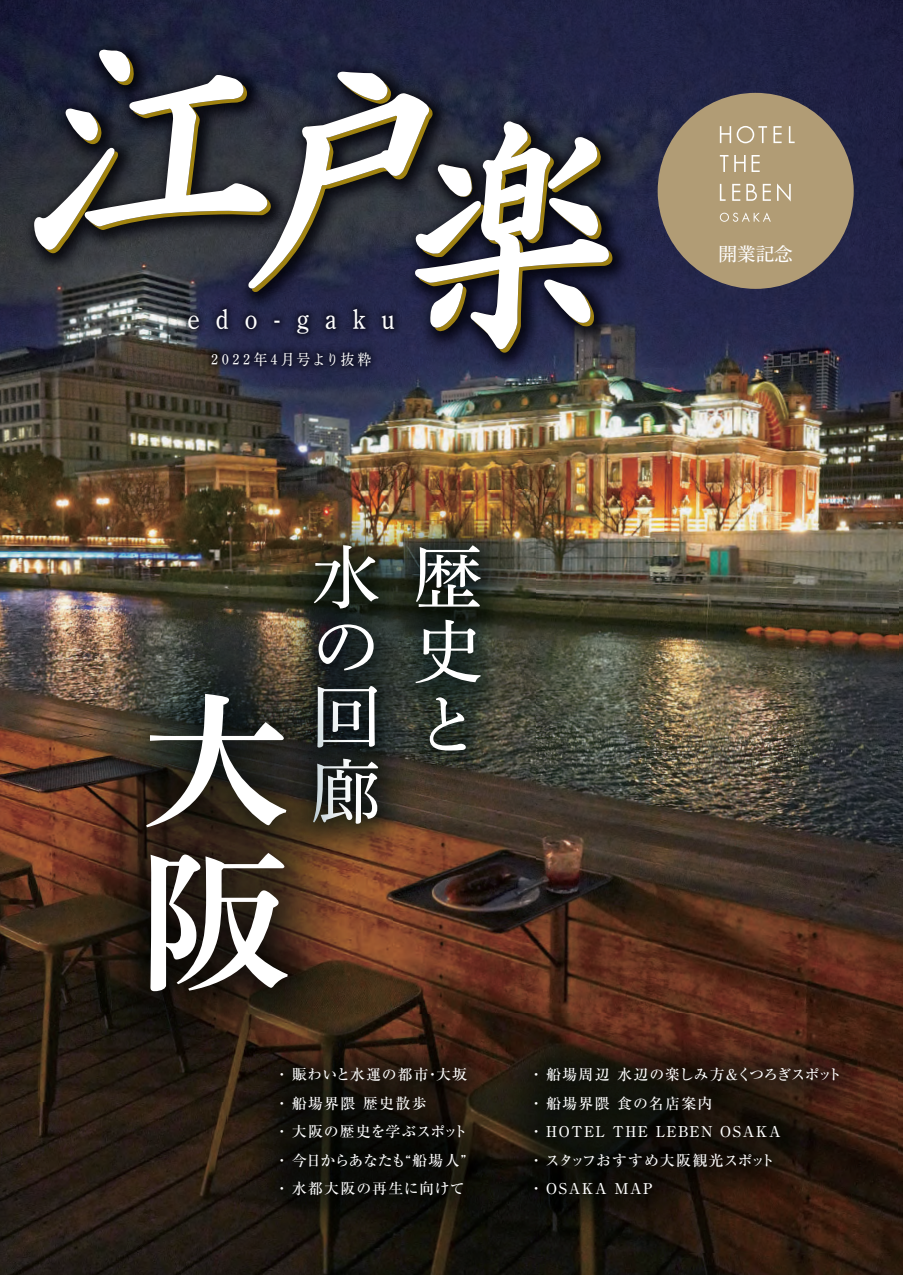
<style>
.page{position:relative;width:903px;height:1275px;background:#fff}
.page>*{position:absolute;margin:0;border:0;box-sizing:border-box;transform-origin:0 0}
.t1{font:148.75px/160.7px "Shuei Min Pro B";color:#fff}
.t2{font:69.48px/71.4px "Shuei Min Pro M";color:#fff;text-align:justify}
.t3{font:28.53px "Shuei Min Pro M";letter-spacing:.6em;color:#fff;scale:.9 1}
.t4{font:18.55px "Shuei Min Pro M";color:#fff}
.t5{font:500 14.88px/28.5px "Ryumin Pr 6 N";letter-spacing:-.125em;color:#fff}
.t6{font:500 14.88px/28.5px "Ryumin Pr 6 N";letter-spacing:.055em;color:#fff}
.t7{font:500 14.88px/28.5px "Ryumin Pr 6 N";letter-spacing:.06em;color:#fff;text-align:right}
.t8{font:500 14.88px "Ryumin Pr 6 N";letter-spacing:.03em;color:#fff}
.t9{font:14.88px "Shuei Min Pro M";letter-spacing:.26em;color:#fff;scale:.9 1}
.t10{font:500 14.88px "Ryumin Pr 6 N";letter-spacing:-.15em;color:#fff}
</style>
<div class="page">
<img style="left:0;top:0;width:903px;height:1275px">
<img style="left:895px;top:61px;width:8px;height:198px">
<img style="left:900px;top:66px;width:3px;height:190px">
<img style="left:897px;top:1195px;width:6px;height:62px">
<img style="left:902px;top:1201px;width:1px;height:50px">
<img style="left:899px;top:541px;width:4px;height:140px">
<img style="left:18px;top:34px;width:620px;height:343px">
<img style="left:32px;top:48px;width:592px;height:316px">
<img style="left:201px;top:351px;width:181px;height:26px">
<img style="left:207px;top:351px;width:172px;height:22px">
<svg style="left:32px;top:47px;width:236px;height:205px;background:#272c3d"></svg>
<svg style="left:37px;top:52px;width:578px;height:299px"></svg>
<img style="left:258px;top:491px;width:278px;height:391px">
<img style="left:291px;top:524px;width:212px;height:330px">
<img style="left:39px;top:589px;width:353px;height:513px">
<img style="left:103px;top:652px;width:226px;height:398px">
<img style="left:228px;top:1014px;width:442px;height:261px">
<img style="left:259px;top:1048px;width:391px;height:218px">
<img style="left:482px;top:1014px;width:415px;height:238px">
<img style="left:514px;top:1048px;width:363px;height:173px">
<img style="left:900px;top:302px;width:3px;height:57px">
<div style="left:658px;top:93px;width:196px;height:196px;background:#b19c75;border-radius:50%"></div>
<svg style="left:720px;top:212px;width:51px;height:10px"></svg>
<svg style="left:732px;top:184px;width:8px;height:17px"></svg>
<svg style="left:763px;top:184px;width:8px;height:17px"></svg>
<svg style="left:720px;top:184px;width:5px;height:17px"></svg>
<svg style="left:777px;top:183px;width:14px;height:19px"></svg>
<svg style="left:746px;top:184px;width:11px;height:17px"></svg>
<svg style="left:720px;top:155px;width:8px;height:17px"></svg>
<svg style="left:751px;top:155px;width:9px;height:17px"></svg>
<svg style="left:734px;top:155px;width:11px;height:17px"></svg>
<svg style="left:720px;top:126px;width:11px;height:17px"></svg>
<svg style="left:737px;top:126px;width:30px;height:17px"></svg>
<svg style="left:773px;top:126px;width:8px;height:17px"></svg>
<svg style="left:789px;top:126px;width:6px;height:17px"></svg>
<h3 class="t3" style="left:187px;top:299px;width:80px">edo</h3>
<p class="t9" style="left:211px;top:348px;width:179px">2022年4月号より抜粋</p>
<h3 class="t3" style="left:297px;top:299px;width:78px">gak</h3>
<h3 class="t3" style="left:273px;top:299px;width:10px">-</h3>
<h3 class="t3" style="left:381px;top:299px;width:17px">u</h3>
<p class="t4" style="left:718px;top:240px;width:76px">開業記念</p>
<h1 class="t1" style="left:141px;top:675px;width:148px">大阪</h1>
<h2 class="t2" style="left:311px;top:539px;width:69px">水の回廊</h2>
<h2 class="t2" style="left:413px;top:537px;width:69px;line-height:73.7px">歴史と</h2>
<p class="t7" style="left:274px;top:1060px;width:156px">・賑わいと水運の都市歴史散歩</p>
<p class="t8" style="left:436px;top:1063px;width:33px">大坂</p>
<p class="t8" style="left:425px;top:1063px;width:16px">・</p>
<p class="t6" style="left:274px;top:1088px;width:195px">・船場界隈<br>・大阪の歴史を学ぶスポット・今日からあなたも“船場人“・水都大阪の再生に向けて</p>
<p class="t8" style="left:529px;top:1063px;width:82px">・船場周辺</p>
<p class="t7" style="left:617px;top:1060px;width:124px">水辺の楽しみ方＆</p>
<p class="t10" style="left:737px;top:1063px;width:107px">くつろぎスポット</p>
<p class="t8" style="left:617px;top:1091px;width:97px">食の名店案内</p>
<p class="t5" style="left:529px;top:1088px;width:255px">・船場界隈<br>・ＨＯＴＥＬＴＨＥＬＥＢＥＮＯＳＡＫＡ・スタッフおすすめ大阪観光スポット・ＯＳＡＫＡＭＡＰ</p>
</div>
